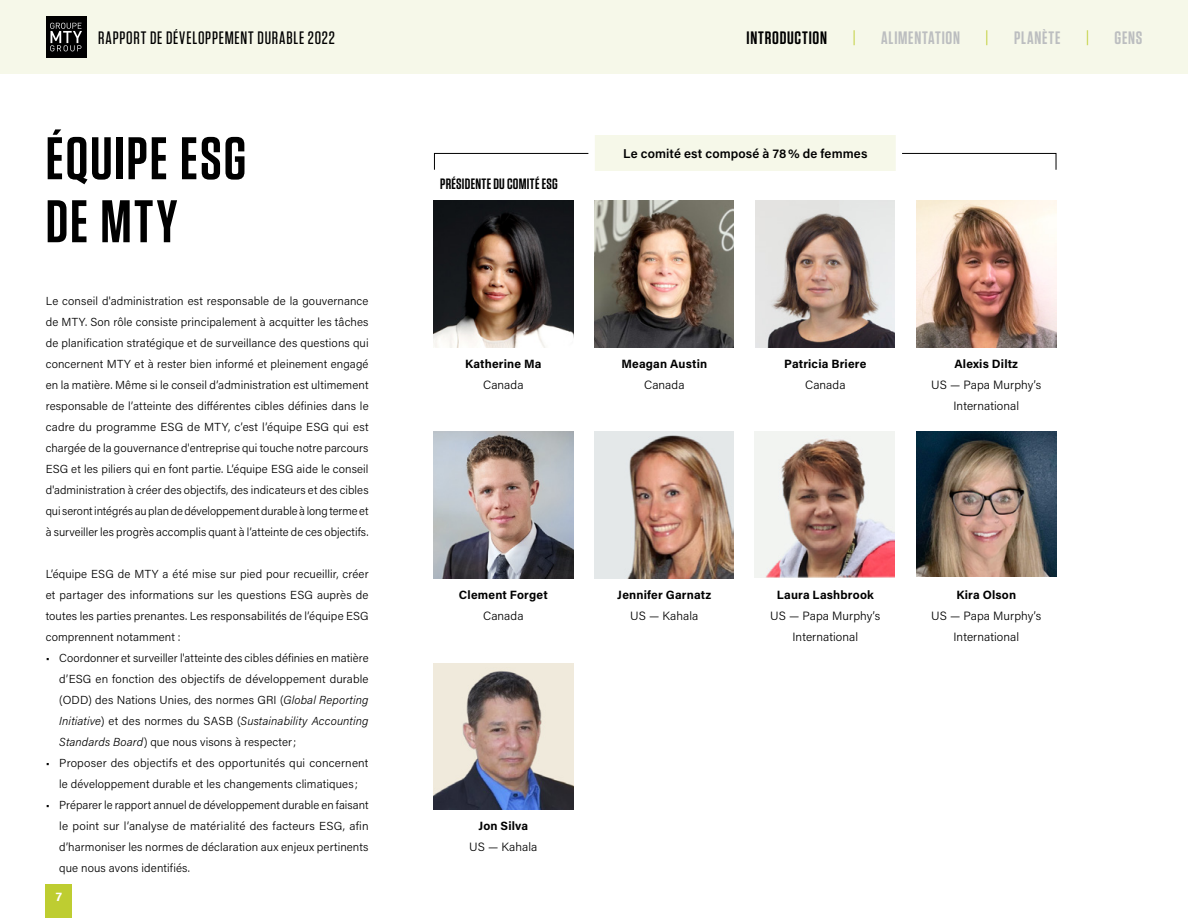
<style>
.page{position:relative;width:1188px;height:918px;background:#fff}
.page>*{position:absolute;margin:0;border:0;box-sizing:border-box;transform-origin:0 0}
.t1{font:600 60px/63px "Tungsten";letter-spacing:.035em;color:#000}
.t2{font:500 18px "Tungsten";letter-spacing:.045em;color:#000}
.t3{font:600 18px "Tungsten";letter-spacing:.04em;color:#bcbec0}
.t4{font:600 18px "Tungsten";letter-spacing:.04em;color:#000}
.t5{font:18px "Tungsten";color:#becd31}
.t6{font:600 15px "Tungsten";letter-spacing:.02em;color:#000}
.t7{font:600 12.75px "Acumin Pro";letter-spacing:.01em;color:#000}
.t8{font:300 12px/21px "Acumin Pro";letter-spacing:.005em;color:#000;text-align:center}
.t9{font:700 12px "Acumin Pro";letter-spacing:.015em;color:#000}
.t10{font:700 12px "Acumin Pro";color:#fff}
.t11{font:300 11.7px/21px "Acumin Pro";letter-spacing:.01em;color:#000;text-align:justify}
.s1{font-style:italic}
</style>
<div class="page">
<div style="left:595px;top:135px;width:301px;height:36px;background:#f6f8e9"></div>
<svg style="left:902px;top:153px;width:155px;height:17px"></svg>
<svg style="left:434px;top:153px;width:155px;height:17px"></svg>
<img style="left:433px;top:200px;width:140px;height:147px">
<img style="left:594px;top:200px;width:139px;height:147px">
<img style="left:755px;top:200px;width:140px;height:147px">
<img style="left:433px;top:431px;width:140px;height:147px">
<img style="left:594px;top:431px;width:139px;height:147px">
<img style="left:916px;top:200px;width:140px;height:147px">
<img style="left:433px;top:664px;width:141px;height:145px">
<img style="left:916px;top:431px;width:140px;height:146px">
<img style="left:755px;top:431px;width:140px;height:147px">
<div style="left:46px;top:885px;width:26px;height:33px;background:#becd31"></div>
<div style="left:0;top:0;width:1188px;height:74px;background:#f6f8e9"></div>
<div style="left:46px;top:16px;width:40px;height:42px;background:#000"></div>
<svg style="left:50px;top:23px;width:32px;height:28px"></svg>
<h2 class="t2" style="left:98px;top:29px;width:238px">RAPPORT DE DÉVELOPPEMENT DURABLE 2022</h2>
<h2 class="t4" style="left:747px;top:29px;width:82px">INTRODUCTION</h2>
<h2 class="t5" style="left:852px;top:29px;width:6px">|</h2>
<h2 class="t3" style="left:881px;top:29px;width:80px">ALIMENTATION</h2>
<h2 class="t5" style="left:985px;top:29px;width:6px">|</h2>
<h2 class="t3" style="left:1014px;top:29px;width:48px">PLANÈTE</h2>
<h2 class="t5" style="left:1085px;top:29px;width:6px">|</h2>
<h2 class="t3" style="left:1115px;top:29px;width:29px">GENS</h2>
<h1 class="t1" style="left:46px;top:128px;width:202px">ÉQUIPE ESG<br>DE MTY</h1>
<p class="t11" style="left:46px;top:290px;width:324px">Le conseil d'administration est responsable de la gouvernance de MTY. Son rôle consiste principalement à acquitter les tâches de planification stratégique et de surveillance des questions qui concernent MTY et à rester bien informé et pleinement engagé en la matière. Même si le conseil d’administration est ultimement responsable de l’atteinte des différentes cibles définies dans le cadre du programme ESG de MTY, c’est l’équipe ESG qui est chargée de la gouvernance d'entreprise qui touche notre parcours ESG et les piliers qui en font partie. L’équipe ESG aide le conseil d'administration à créer des objectifs, des indicateurs et des cibles qui seront intégrés au plan de développement durable à long terme et à surveiller les progrès accomplis quant à l’atteinte de ces objectifs.</p>
<p class="t11" style="left:46px;top:563px;width:324px">L’équipe ESG de MTY a été mise sur pied pour recueillir, créer et partager des informations sur les questions ESG auprès de toutes les parties prenantes. Les responsabilités de l’équipe ESG comprennent notamment :</p>
<p class="t11" style="left:59px;top:647px;width:311px;text-indent:-13px">• Coordonner et surveiller l'atteinte des cibles définies en matière d’ESG en fonction des objectifs de développement durable (ODD) des Nations Unies, des normes GRI (<span class="s1">Global Reporting Initiative</span>) et des normes du SASB (<span class="s1">Sustainability Accounting Standards Board</span>) que nous visons à respecter;</p>
<p class="t11" style="left:46px;top:752px;width:324px;text-align:center">• Proposer des objectifs et des opportunités qui concernent le développement durable et les changements climatiques ;</p>
<p class="t11" style="left:59px;top:794px;width:311px;text-indent:-13px">• Préparer le rapport annuel de développement durable en faisant le point sur l’analyse de matérialité des facteurs ESG, afin d’harmoniser les normes de déclaration aux enjeux pertinents que nous avons identifiés.</p>
<p class="t10" style="left:56px;top:888px;width:8px">7</p>
<p class="t6" style="left:440px;top:176px;width:119px">PRÉSIDENTE DU COMITÉ ESG</p>
<p class="t7" style="left:623px;top:145px;width:246px">Le comité est composé à 78% de femmes</p>
<p class="t9" style="left:465px;top:356px;width:78px">Katherine Ma</p>
<p class="t8" style="left:483px;top:374px;width:42px">Canada</p>
<p class="t9" style="left:621px;top:356px;width:87px">Meagan Austin</p>
<p class="t8" style="left:644px;top:374px;width:42px">Canada</p>
<p class="t9" style="left:784px;top:356px;width:84px">Patricia Briere</p>
<p class="t8" style="left:805px;top:374px;width:42px">Canada</p>
<p class="t9" style="left:954px;top:356px;width:65px">Alexis Diltz</p>
<p class="t8" style="left:931px;top:374px;width:112px">US — Papa Murphy’s<br>International</p>
<p class="t9" style="left:459px;top:587px;width:90px">Clement Forget</p>
<p class="t8" style="left:483px;top:605px;width:42px">Canada</p>
<p class="t9" style="left:617px;top:587px;width:95px">Jennifer Garnatz</p>
<p class="t8" style="left:630px;top:605px;width:70px">US — Kahala</p>
<p class="t9" style="left:777px;top:587px;width:99px">Laura Lashbrook</p>
<p class="t8" style="left:770px;top:605px;width:112px">US — Papa Murphy’s<br>International</p>
<p class="t9" style="left:956px;top:587px;width:61px">Kira Olson</p>
<p class="t8" style="left:931px;top:605px;width:112px">US — Papa Murphy’s<br>International</p>
<p class="t9" style="left:478px;top:818px;width:51px">Jon Silva</p>
<p class="t8" style="left:469px;top:836px;width:70px">US — Kahala</p>
</div>
